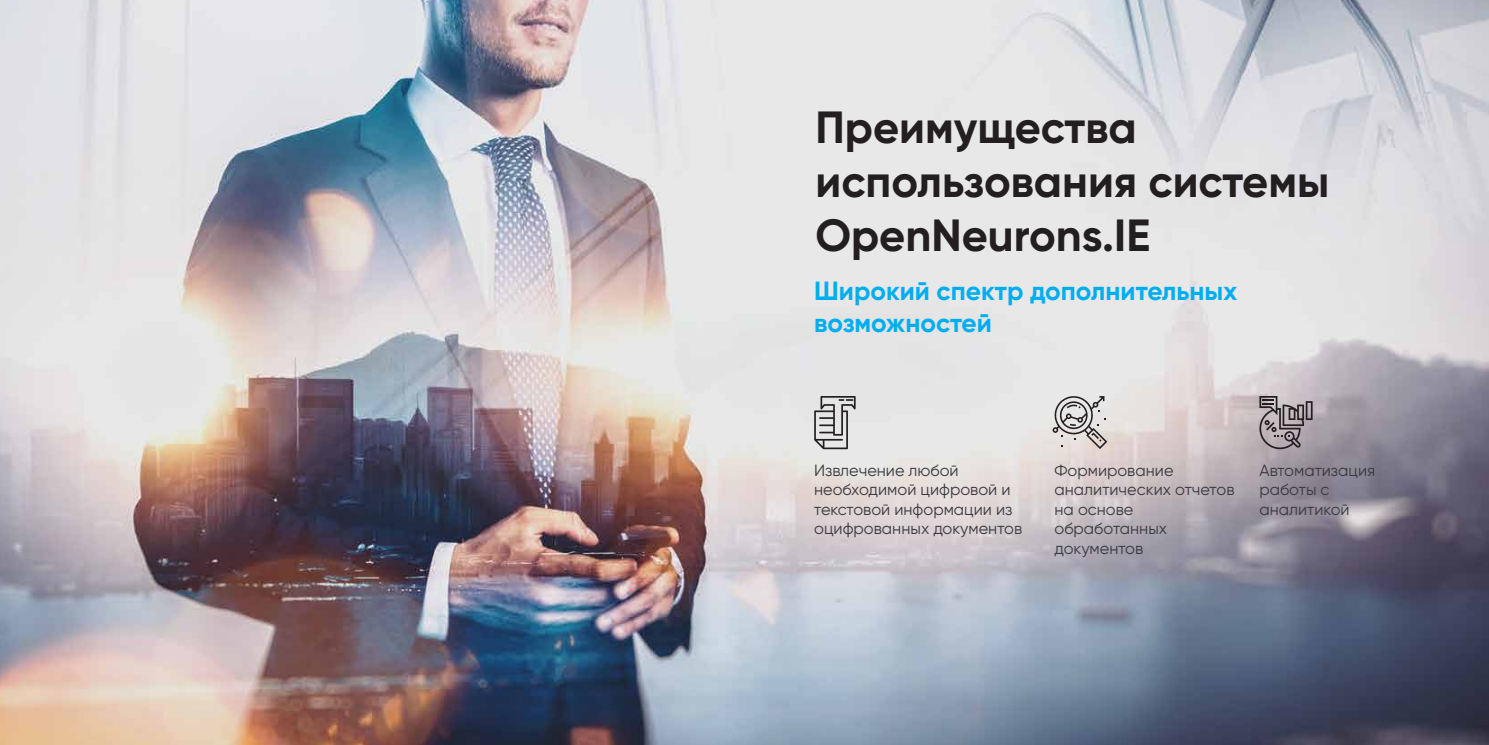
<style>
.page{position:relative;width:1489px;height:745px;background:#fff}
.page>*{position:absolute;margin:0;border:0;box-sizing:border-box;transform-origin:0 0}
.t1{font:700 45px/54px "Gilroy";color:#231f20}
.t2{font:700 26.25px/31.5px "Gilroy";color:#00aeef}
.t3{font:16.25px/19.5px "Gilroy";color:#39393f}
</style>
<div class="page">
<img style="left:0;top:0;width:1488px;height:744px">
<svg style="left:1259px;top:396px;width:53px;height:53px;background:#92898e"></svg>
<svg style="left:1052px;top:396px;width:55px;height:53px;background:#bdbab8"></svg>
<svg style="left:814px;top:396px;width:41px;height:53px;background:#b0afaf"></svg>
<h1 class="t1" style="left:815px;top:100px;width:515px">Преимущества использования системы<br>OpenNeurons.IE</h1>
<h2 class="t2" style="left:814px;top:275px;width:424px">Широкий спектр дополнительных возможностей</h2>
<p class="t3" style="left:814px;top:460px;width:209px">Извлечение любой необходимой цифровой и текстовой информации из оцифрованных документов</p>
<p class="t3" style="left:1054px;top:460px;width:181px">Формирование аналитических отчетов на основе обработанных документов</p>
<p class="t3" style="left:1259px;top:460px;width:117px">Автоматизация работы с аналитикой</p>
</div>
